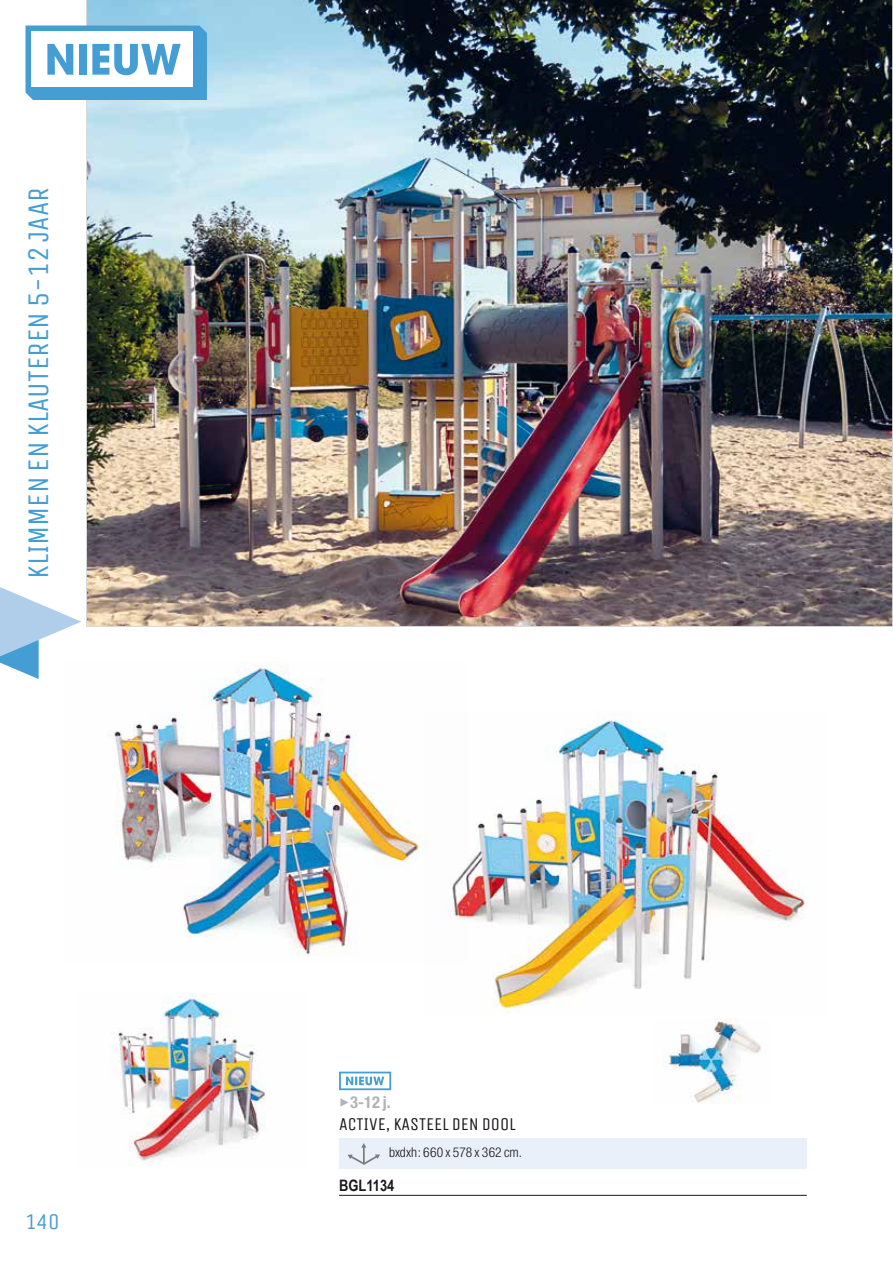
<style>
.page{position:relative;width:893px;height:1263px;background:#fff}
.page>*{position:absolute;margin:0;border:0;box-sizing:border-box;transform-origin:0 0}
.t1{font:30px "Unica One";color:#449ed3}
.t2{font:22.5px "Unica One";color:#449ed3}
.t3{font:18px "Unica One";color:#1a171c}
.t4{font:700 condensed 16.5px "Helvetica Neue";color:#b1b3b4}
.t5{font:700 15.75px "Arial Narrow";color:#1a171c}
.t6{font:300 condensed 13.5px "Helvetica Neue";letter-spacing:.01em;color:#1a171c}
</style>
<div class="page">
<svg style="left:0;top:587px;width:81px;height:92px"></svg>
<img style="left:86px;top:0;width:807px;height:627px">
<img style="left:668px;top:1018px;width:93px;height:86px">
<img style="left:111px;top:993px;width:155px;height:173px">
<img style="left:468px;top:712px;width:337px;height:301px">
<img style="left:65px;top:661px;width:403px;height:294px">
<div style="left:339px;top:1138px;width:468px;height:30px;background:#e9f0f9"></div>
<hr style="left:339px;top:1195px;width:468px;height:1px;background:#1a171c">
<svg style="left:339px;top:1072px;width:52px;height:18px"></svg>
<svg style="left:348px;top:1143px;width:32px;height:22px"></svg>
<svg style="left:26px;top:26px;width:181px;height:74px"></svg>
<p class="t1" style="left:21px;top:579px;width:393px;rotate:-90deg">KLIMMEN EN KLAUTEREN 5-12 JAAR</p>
<p class="t2" style="left:26px;top:1208px;width:35px">140</p>
<p class="t4" style="left:339px;top:1092px;width:53px">✓3-12 j.</p>
<p class="t3" style="left:339px;top:1113px;width:178px">ACTIVE, KASTEEL DEN DOOL</p>
<p class="t6" style="left:389px;top:1145px;width:134px">bxdxh: 660 x 578 x 362 cm.</p>
<p class="t5" style="left:339px;top:1173px;width:57px">BGL1134</p>
</div>
